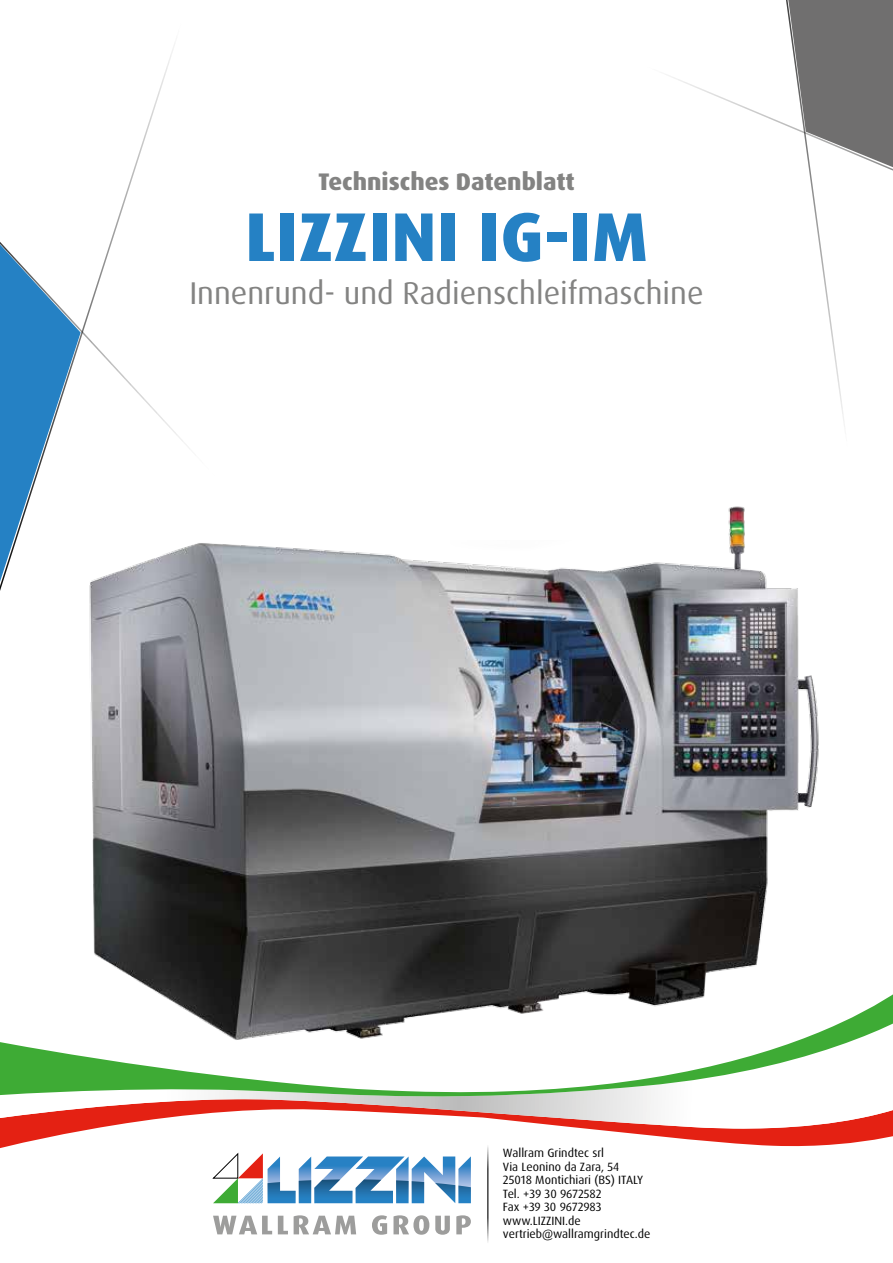
<style>
.page{position:relative;width:893px;height:1263px;background:#fff}
.page>*{position:absolute;margin:0;border:0;box-sizing:border-box;transform-origin:0 0}
.t1{font:800 69px "Dax OT";letter-spacing:.01em;color:#2581c4}
.t2{font:31.5px "Dax OT";color:#838382}
.t3{font:800 24px "Dax OT";color:#838382}
.t4{font:12px/13.5px "Dax OT";color:#000}
</style>
<div class="page">
<img style="left:109px;top:547px;width:710px;height:422px">
<svg style="left:0;top:44px;width:278px;height:919px"></svg>
<svg style="left:0;top:200px;width:260px;height:325px"></svg>
<img style="left:714px;top:506px;width:105px;height:252px">
<svg style="left:668px;top:0;width:225px;height:427px"></svg>
<svg style="left:0;top:1133px;width:893px;height:21px"></svg>
<svg style="left:0;top:1113px;width:893px;height:20px"></svg>
<svg style="left:0;top:969px;width:893px;height:144px"></svg>
<svg style="left:213px;top:1215px;width:258px;height:20px"></svg>
<svg style="left:213px;top:1153px;width:258px;height:50px"></svg>
<hr style="left:487px;top:1144px;width:1px;height:100px;background:#000">
<h3 class="t3" style="left:318px;top:167px;width:258px">Technisches Datenblatt</h3>
<h1 class="t1" style="left:245px;top:193px;width:404px">LIZZINI IG-IM</h1>
<h2 class="t2" style="left:189px;top:273px;width:516px">Innenrund- und Radienschleifmaschine</h2>
<p class="t4" style="left:503px;top:1146px;width:149px">Wallram Grindtec srl<br>Via Leonino da Zara, 54<br>25018 Montichiari (BS) ITALY<br>Tel. +39 30 9672582<br>Fax +39 30 9672983 www.LIZZINI.de vertrieb@wallramgrindtec.de</p>
</div>
